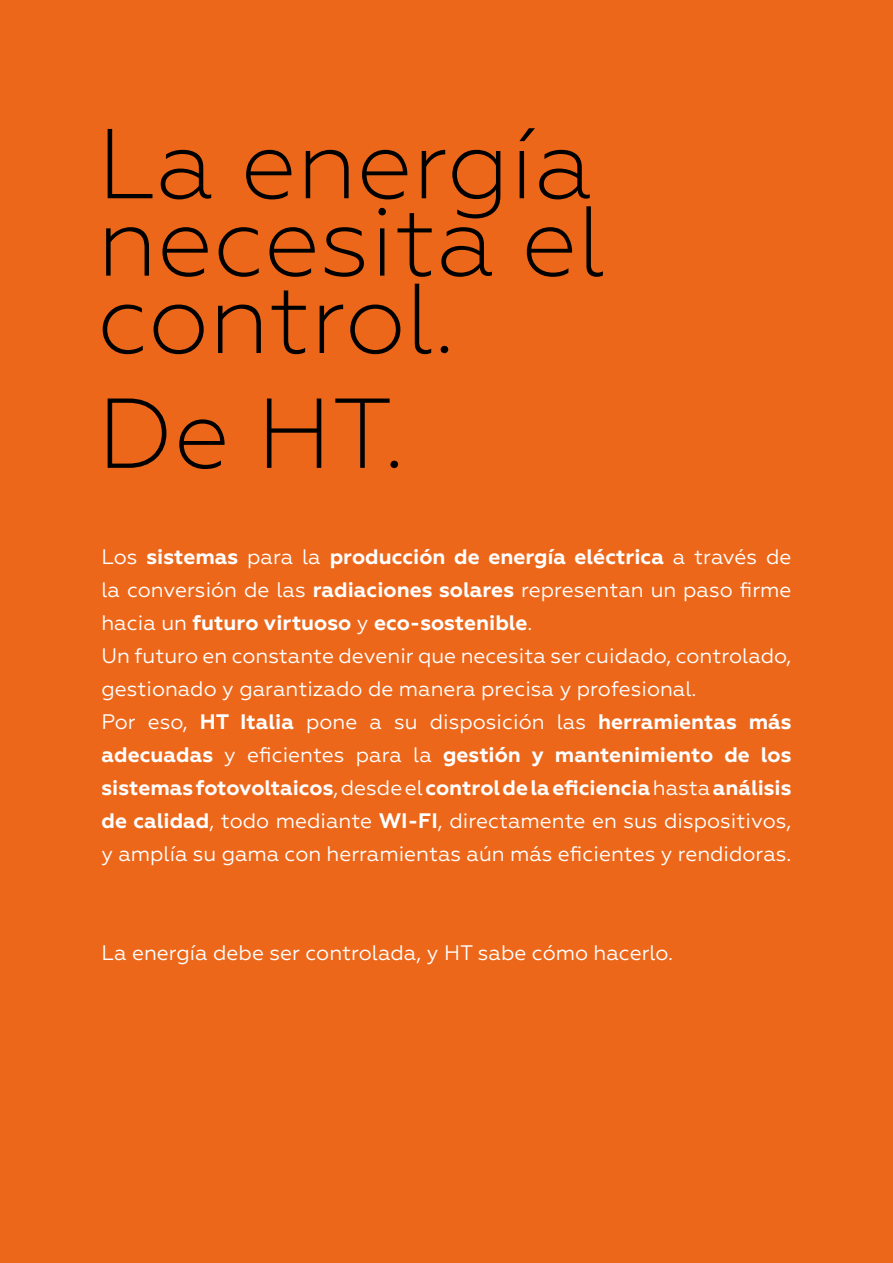
<style>
.page{position:relative;width:893px;height:1263px;background:#ec671a}
.page>*{position:absolute;margin:0;border:0;box-sizing:border-box;transform-origin:0 0}
.t1{font:300 99px/77.4px "Geometria";color:#000}
.t2{font:21px/33px "Geometria";color:#fff}
.t3{font:700 21px/33px "Geometria";color:#fff;text-align:justify}
.s1{font-weight:400}
.s2{font-weight:700}
</style>
<div class="page">
<p class="t1" style="left:97px;top:125px;width:509px">La energía necesita el control.</p>
<p class="t1" style="left:97px;top:394px;width:309px">De HT.</p>
<p class="t3" style="left:101px;top:540px;width:691px"><span class="s1">Los</span> sistemas <span class="s1">para la</span> producción de energía eléctrica <span class="s1">a través de la conversión de las</span> radiaciones solares <span class="s1">representan un paso firme hacia un</span> futuro virtuoso <span class="s1">y</span> eco-sostenible<span class="s1">.</span></p>
<p class="t2" style="left:101px;top:639px;width:692px">Un futuro en constante devenir que necesita ser cuidado, controlado, gestionado y garantizado de manera precisa y profesional.</p>
<p class="t2" style="left:101px;top:705px;width:691px;text-align:justify">Por eso, <span class="s2">HT Italia</span> pone a su disposición las <span class="s2">herramientas más adecuadas</span> y eficientes para la <span class="s2">gestión y mantenimiento de los sistemas fotovoltaicos</span>, desde el <span class="s2">control de la eficiencia</span> hasta <span class="s2">análisis de calidad</span>, todo mediante <span class="s2">WI-FI</span>, directamente en sus dispositivos, y amplía su gama con herramientas aún más eficientes y rendidoras.</p>
<p class="t2" style="left:101px;top:936px;width:573px">La energía debe ser controlada, y HT sabe cómo hacerlo.</p>
</div>
